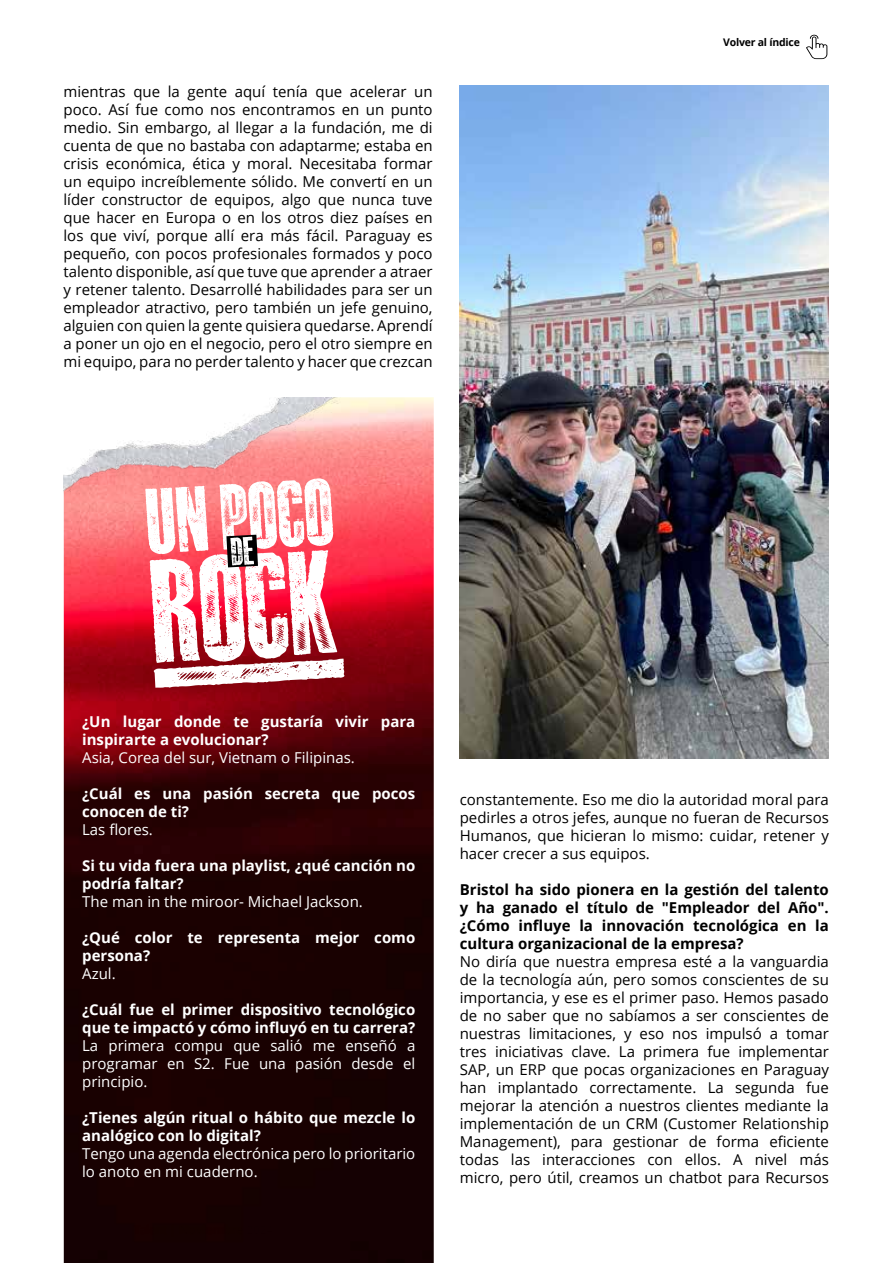
<style>
.page{position:relative;width:893px;height:1263px;background:#fff}
.page>*{position:absolute;margin:0;border:0;box-sizing:border-box;transform-origin:0 0}
.t1{font:15px/18px "Open Sans";color:#000;text-align:justify}
.t2{font:700 15px/18px "Open Sans";color:#fff}
.t3{font:15px/18px "Open Sans";color:#fff;text-align:justify}
.t4{font:700 15px/18px "Open Sans";color:#000;text-align:justify}
.t5{font:700 10.5px "Open Sans";letter-spacing:-.02em;color:#000}
</style>
<div class="page">
<img style="left:460px;top:85px;width:369px;height:673px">
<img style="left:64px;top:397px;width:370px;height:866px">
<img style="left:64px;top:397px;width:293px;height:101px">
<svg style="left:145px;top:478px;width:199px;height:210px"></svg>
<svg style="left:806px;top:35px;width:21px;height:24px"></svg>
<p class="t1" style="left:63px;top:82px;width:371px">mientras que la gente aquí tenía que acelerar un poco. Así fue como nos encontramos en un punto medio. Sin embargo, al llegar a la fundación, me di cuenta de que no bastaba con adaptarme; estaba en crisis económica, ética y moral. Necesitaba formar un equipo increíblemente sólido. Me convertí en un líder constructor de equipos, algo que nunca tuve que hacer en Europa o en los otros diez países en los que viví, porque allí era más fácil. Paraguay es pequeño, con pocos profesionales formados y poco talento disponible, así que tuve que aprender a atraer y retener talento. Desarrollé habilidades para ser un empleador atractivo, pero también un jefe genuino, alguien con quien la gente quisiera quedarse. Aprendí a poner un ojo en el negocio, pero el otro siempre en mi equipo, para no perder talento y hacer que crezcan</p>
<p class="t5" style="left:723px;top:35px;width:78px">Volver al índice</p>
<p class="t2" style="left:82px;top:712px;width:335px">¿Un lugar donde te gustaría vivir para inspirarte a evolucionar?</p>
<p class="t3" style="left:82px;top:748px;width:274px">Asia, Corea del sur, Vietnam o Filipinas.</p>
<p class="t2" style="left:82px;top:784px;width:335px">¿Cuál es una pasión secreta que pocos conocen de ti?</p>
<p class="t3" style="left:82px;top:820px;width:72px">Las flores.</p>
<p class="t2" style="left:82px;top:856px;width:335px">Si tu vida fuera una playlist, ¿qué canción no podría faltar?</p>
<p class="t3" style="left:82px;top:892px;width:282px">The man in the miroor- Michael Jackson.</p>
<p class="t2" style="left:82px;top:928px;width:335px">¿Qué color te representa mejor como persona?</p>
<p class="t3" style="left:82px;top:964px;width:35px">Azul.</p>
<p class="t2" style="left:82px;top:1000px;width:335px">¿Cuál fue el primer dispositivo tecnológico que te impactó y cómo influyó en tu carrera?</p>
<p class="t3" style="left:82px;top:1036px;width:335px">La primera compu que salió me enseñó a programar en S2. Fue una pasión desde el principio.</p>
<p class="t2" style="left:82px;top:1108px;width:335px">¿Tienes algún ritual o hábito que mezcle lo analógico con lo digital?</p>
<p class="t3" style="left:82px;top:1144px;width:335px">Tengo una agenda electrónica pero lo prioritario lo anoto en mi cuaderno.</p>
<p class="t1" style="left:460px;top:790px;width:371px">constantemente. Eso me dio la autoridad moral para pedirles a otros jefes, aunque no fueran de Recursos Humanos, que hicieran lo mismo: cuidar, retener y hacer crecer a sus equipos.</p>
<p class="t4" style="left:460px;top:880px;width:371px">Bristol ha sido pionera en la gestión del talento y ha ganado el título de "Empleador del Año". ¿Cómo influye la innovación tecnológica en la cultura organizacional de la empresa?</p>
<p class="t1" style="left:460px;top:952px;width:371px">No diría que nuestra empresa esté a la vanguardia de la tecnología aún, pero somos conscientes de su importancia, y ese es el primer paso. Hemos pasado de no saber que no sabíamos a ser conscientes de nuestras limitaciones, y eso nos impulsó a tomar tres iniciativas clave. La primera fue implementar SAP, un ERP que pocas organizaciones en Paraguay han implantado correctamente. La segunda fue mejorar la atención a nuestros clientes mediante la implementación de un CRM (Customer Relationship Management), para gestionar de forma eficiente todas las interacciones con ellos. A nivel más micro, pero útil, creamos un chatbot para Recursos</p>
</div>
